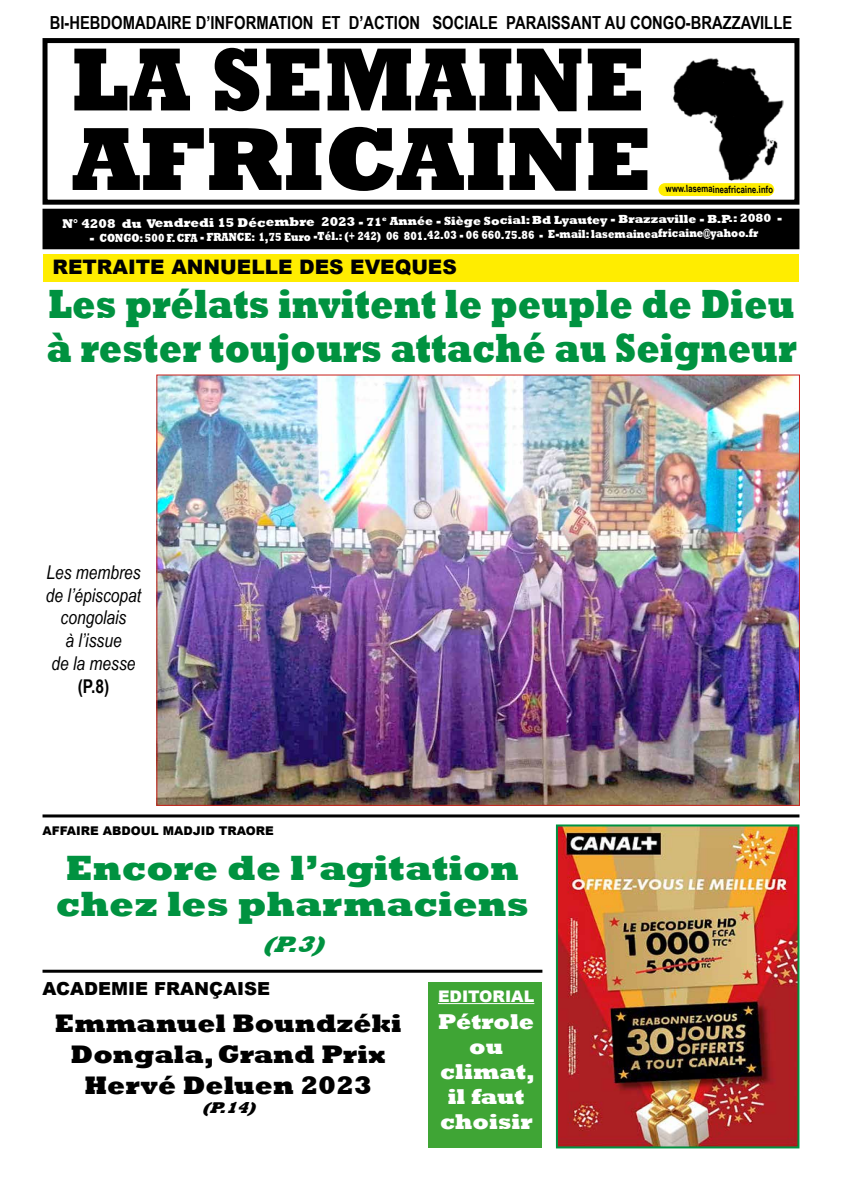
<style>
.page{position:relative;width:842px;height:1191px;background:#fff}
.page>*{position:absolute;margin:0;border:0;box-sizing:border-box;transform-origin:0 0}
.t1{font:800 91px/79.5px "Rockwell";color:#000;scale:.9 1}
.t2{font:800 41.8px/44.1px "Rockwell";color:#009240;scale:.81 1}
.t3{font:800 36px/36px "Rockwell";color:#009240}
.t4{font:800 26px/31.2px "Rockwell";color:#000;text-align:center}
.t5{font:italic 800 23px "Rockwell";color:#009240}
.t6{font:800 22px/25px "Rockwell";color:#fff;text-align:center}
.t7{font:900 20px "Arial";color:#000}
.t8{font:italic 19px/22.8px "Arial Narrow";color:#000;text-align:center}
.t9{font:700 19px "Arial Narrow";color:#000}
.t10{font:700 18px "Arial Narrow";color:#000}
.t11{font:900 18px "Arial";color:#000}
.t12{font:900 16px "Arial";color:#fff}
.t13{font:italic 800 16px "Rockwell";color:#000}
.t14{font:800 12px "Rockwell";letter-spacing:-.015em;color:#fff;scale:.96 1}
.t15{font:900 12px "Arial";color:#000}
.t16{font:700 10px "Arial Narrow";color:#000;scale:.96 1}
.s1{font-size:13px}
</style>
<div class="page">
<div style="left:43px;top:254px;width:756px;height:28px;background:#ffed00"></div>
<div style="left:43px;top:209px;width:756px;height:40px;background:#000"></div>
<div style="left:43px;top:38px;width:756px;height:167px;border:5px solid #000"></div>
<img style="left:673px;top:58px;width:110px;height:123px">
<div style="left:658px;top:183px;width:116px;height:13px;background:#ffed00;border-radius:6px"></div>
<img style="left:559px;top:827px;width:237px;height:318px">
<div style="left:556px;top:824px;width:243px;height:324px;border:2px solid #009240"></div>
<img style="left:158px;top:376px;width:640px;height:428px">
<hr style="left:43px;top:814px;width:756px;height:3px;background:#000">
<hr style="left:43px;top:969px;width:499px;height:3px;background:#000">
<div style="left:429px;top:982px;width:113px;height:166px;background:#3fa535"></div>
<hr style="left:438px;top:1003px;width:96px;height:1px;background:#fff">
<h3 class="t10" style="left:50px;top:9px;width:744px">BI-HEBDOMADAIRE D’INFORMATION ET D’ACTION SOCIALE PARAISSANT AU CONGO-BRAZZAVILLE</h3>
<h1 class="t1" style="left:71px;top:41px;width:647px">LA SEMAINE<br>AFRICAINE</h1>
<p class="t14" style="left:63px;top:213px;width:751px"><span class="s1">N° 4208 du Vendredi 15 Décembre 2023</span> - 71<sup>e</sup> Année - Siège Social: Bd Lyautey - Brazzaville - B.P.: 2080 -</p>
<p class="t14" style="left:90px;top:228px;width:698px">- CONGO: 500 F. CFA - FRANCE: 1,75 Euro -Tél.: (+ 242) 06 801.42.03 - 06 660.75.86 - E-mail: lasemaineafricaine@yahoo.fr</p>
<h3 class="t7" style="left:52px;top:252px;width:406px">RETRAITE ANNUELLE DES EVEQUES</h3>
<h2 class="t2" style="left:47px;top:283px;width:927px">Les prélats invitent le peuple de Dieu à rester toujours attaché au Seigneur</h2>
<p class="t16" style="left:666px;top:181px;width:114px">www.lasemaineafricaine.info</p>
<h3 class="t8" style="left:46px;top:560px;width:97px">Les membres de l’épiscopat congolais<br>à l’issue<br>de la messe</h3>
<h3 class="t9" style="left:78px;top:672px;width:33px">(P.8)</h3>
<p class="t15" style="left:43px;top:821px;width:233px">AFFAIRE ABDOUL MADJID TRAORE</p>
<h3 class="t3" style="left:56px;top:850px;width:474px">Encore de l’agitation chez les pharmaciens</h3>
<h3 class="t5" style="left:262px;top:930px;width:73px">(P.3)</h3>
<h3 class="t11" style="left:43px;top:976px;width:229px">ACADEMIE FRANÇAISE</h3>
<h3 class="t4" style="left:55px;top:1007px;width:348px">Emmanuel Boundzéki<br>Dongala, Grand Prix<br>Hervé Deluen 2023</h3>
<h3 class="t13" style="left:202px;top:1098px;width:61px">(P.14)</h3>
<h3 class="t12" style="left:438px;top:984px;width:98px">EDITORIAL</h3>
<h3 class="t6" style="left:438px;top:1009px;width:98px">Pétrole ou climat, il faut choisir</h3>
</div>
